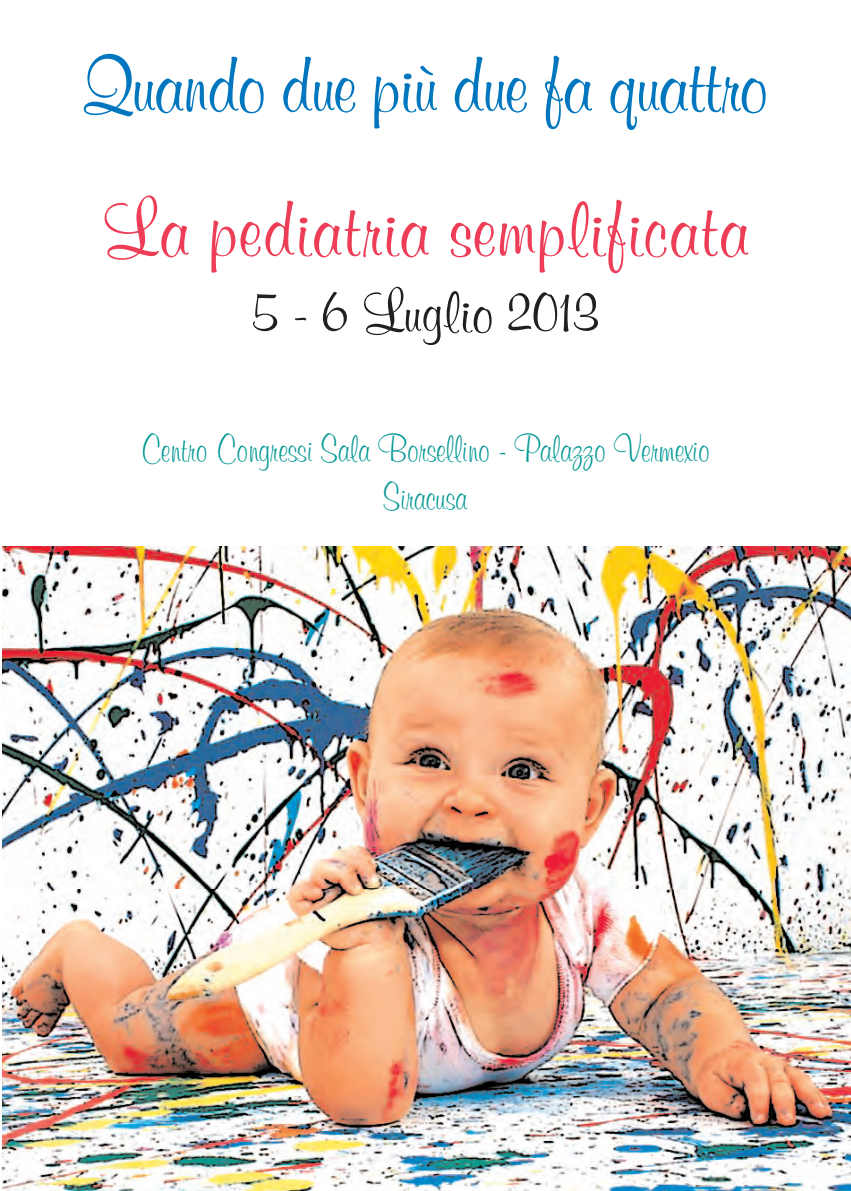
<style>
.page{position:relative;width:851px;height:1191px;background:#fff}
.page>*{position:absolute;margin:0;border:0;box-sizing:border-box;transform-origin:0 0}
.t1{font:700 80px "Murray Hill BT";letter-spacing:-.025em;color:#0076be}
.t2{font:700 80px "Murray Hill BT";color:#ee3d56}
.t3{font:700 60px "Murray Hill BT";color:#231f20}
.t4{font:40px/48px "Murray Hill BT";color:#009894;text-align:center}
</style>
<div class="page">
<img style="left:2px;top:547px;width:848px;height:644px">
<h1 class="t1" style="left:84px;top:35px;width:685px">Quando due più due fa quattro</h1>
<h1 class="t2" style="left:102px;top:179px;width:648px">La pediatria semplificata</h1>
<h2 class="t3" style="left:252px;top:274px;width:349px">5 - 6 Luglio 2013</h2>
<p class="t4" style="left:141px;top:428px;width:570px">Centro Congressi Sala Borsellino - Palazzo Vermexio<br>Siracusa</p>
</div>
